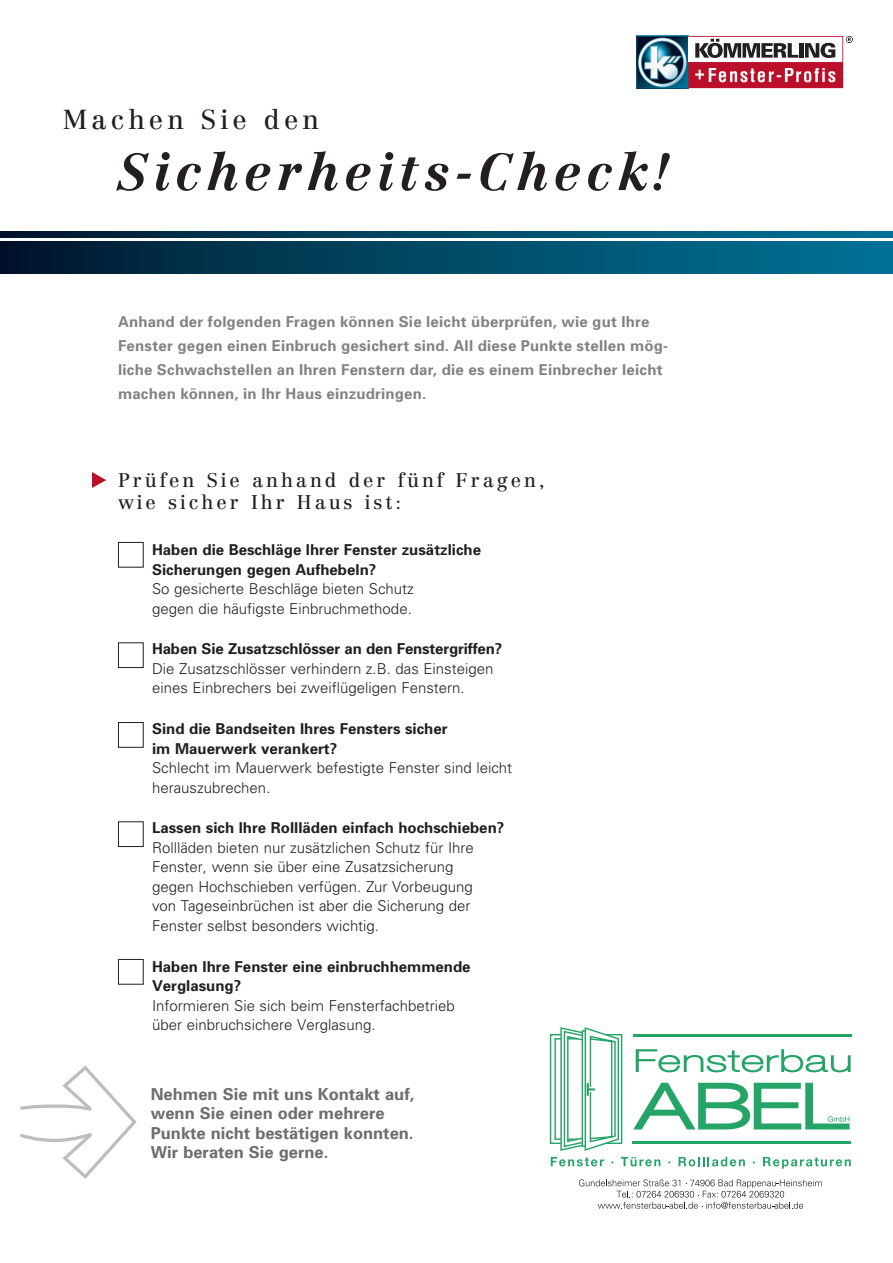
<style>
.page{position:relative;width:893px;height:1263px;background:#fff}
.page>*{position:absolute;margin:0;border:0;box-sizing:border-box;transform-origin:0 0}
.t1{font:italic 700 51px "Centennial";letter-spacing:.1em;color:#231f20}
.t2{font:27px "Centennial";letter-spacing:.15em;color:#231f20}
.t3{font:19.5px/22.5px "Centennial";letter-spacing:.15em;color:#231f20}
.t4{font:700 16.5px/19.5px "Univers";color:#6c6d70}
.t5{font:300 15px/19.5px "Univers";color:#231f20}
.t6{font:700 15px/19.5px "Univers";color:#231f20}
.t7{font:700 15px/24px "Univers";letter-spacing:.015em;color:#808285}
</style>
<div class="page">
<img style="left:636px;top:36px;width:52px;height:52px">
<svg style="left:688px;top:36px;width:165px;height:52px"></svg>
<svg style="left:0;top:231px;width:893px;height:6px;background:#004763"></svg>
<div style="left:0;top:242px;width:893px;height:32px;background:linear-gradient(to right,#00192f,#007599)"></div>
<svg style="left:92px;top:472px;width:14px;height:16px"></svg>
<div style="left:118px;top:542px;width:26px;height:25px;border:1px solid #231f20"></div>
<div style="left:118px;top:642px;width:26px;height:26px;border:1px solid #231f20"></div>
<div style="left:118px;top:722px;width:26px;height:26px;border:1px solid #231f20"></div>
<div style="left:118px;top:821px;width:26px;height:26px;border:1px solid #231f20"></div>
<div style="left:118px;top:959px;width:26px;height:25px;border:1px solid #231f20"></div>
<svg style="left:20px;top:1065px;width:117px;height:114px"></svg>
<svg style="left:551px;top:1027px;width:300px;height:141px"></svg>
<svg style="left:579px;top:1179px;width:243px;height:30px"></svg>
<h2 class="t2" style="left:63px;top:103px;width:257px">Machen Sie den</h2>
<h1 class="t1" style="left:117px;top:141px;width:555px">Sicherheits-Check!</h1>
<p class="t7" style="left:118px;top:309px;width:552px">Anhand der folgenden Fragen können Sie leicht überprüfen, wie gut Ihre Fenster gegen einen Einbruch gesichert sind. All diese Punkte stellen mög&shy;liche Schwachstellen an Ihren Fenstern dar, die es einem Einbrecher leicht machen können, in Ihr Haus einzudringen.</p>
<h3 class="t3" style="left:118px;top:469px;width:428px">Prüfen Sie anhand der fünf Fragen, wie sicher Ihr Haus ist:</h3>
<p class="t6" style="left:152px;top:540px;width:330px">Haben die Beschläge Ihrer Fenster zusätzliche<br>Sicherungen gegen Aufhebeln?</p>
<p class="t5" style="left:152px;top:579px;width:263px">So gesicherte Beschläge bieten Schutz gegen die häufigste Einbruchmethode.</p>
<p class="t6" style="left:152px;top:639px;width:352px">Haben Sie Zusatzschlösser an den Fenstergriffen?</p>
<p class="t5" style="left:152px;top:658px;width:343px">Die Zusatzschlösser verhindern z.B. das Einsteigen eines Einbrechers bei zweiflügeligen Fenstern.</p>
<p class="t6" style="left:152px;top:719px;width:297px">Sind die Bandseiten Ihres Fensters sicher im Mauerwerk verankert?</p>
<p class="t5" style="left:152px;top:758px;width:362px">Schlecht im Mauerwerk befestigte Fenster sind leicht herauszubrechen.</p>
<p class="t6" style="left:152px;top:818px;width:354px">Lassen sich Ihre Rollläden einfach hochschieben?</p>
<p class="t5" style="left:152px;top:837px;width:323px">Rollläden bieten nur zusätzlichen Schutz für Ihre Fenster, wenn sie über eine Zusatzsicherung gegen Hochschieben verfügen. Zur Vorbeugung von Tageseinbrüchen ist aber die Sicherung der Fenster selbst besonders wichtig.</p>
<p class="t6" style="left:152px;top:956px;width:320px">Haben Ihre Fenster eine einbruchhemmende<br>Verglasung?</p>
<p class="t5" style="left:152px;top:995px;width:304px">Informieren Sie sich beim Fensterfachbetrieb über einbruchsichere Verglasung.</p>
<p class="t4" style="left:151px;top:1083px;width:265px">Nehmen Sie mit uns Kontakt auf, wenn Sie einen oder mehrere<br>Punkte nicht bestätigen konnten.<br>Wir beraten Sie gerne.</p>
</div>
